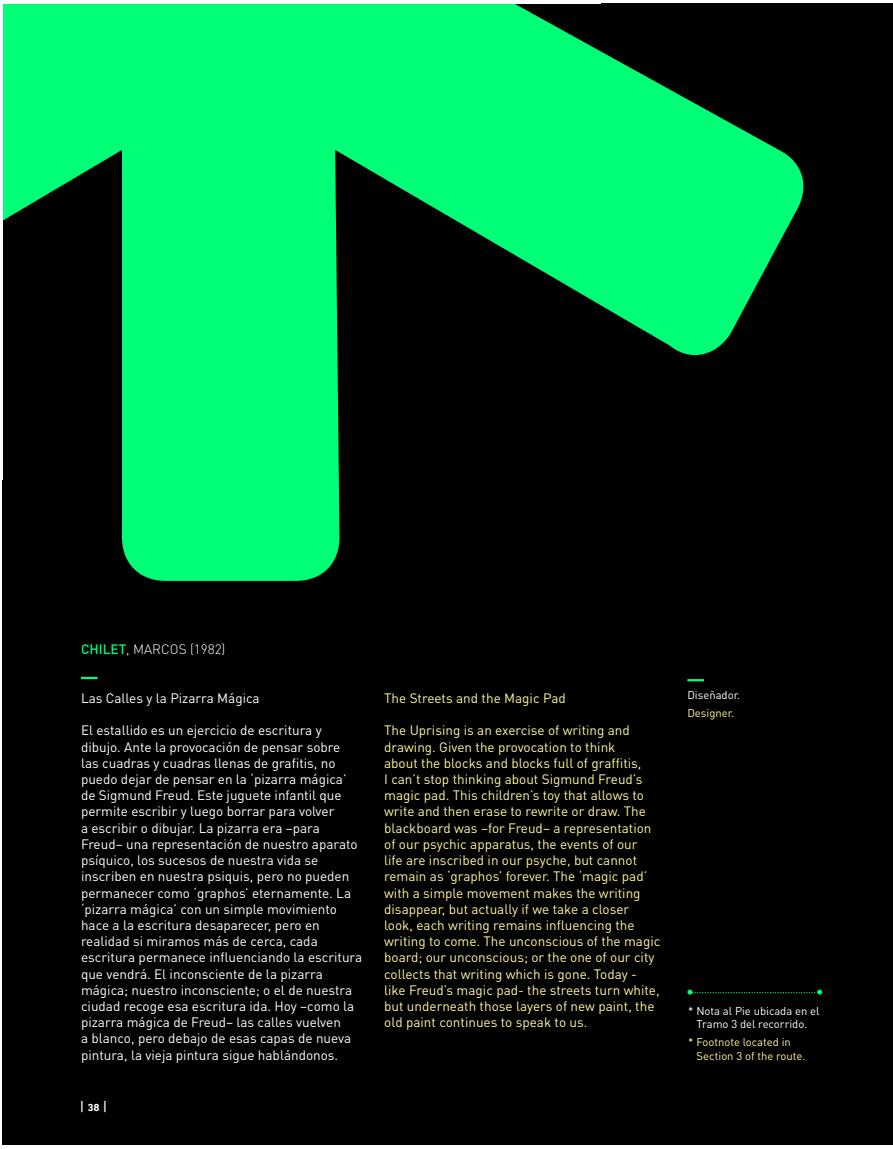
<style>
.page{position:relative;width:893px;height:1149px;background:#fff}
.page>*{position:absolute;margin:0;border:0;box-sizing:border-box;transform-origin:0 0}
.t1{font:13.5px/16.2px "DIN Pro";color:#fff}
.t2{font:13.5px/16.2px "DIN Pro";color:#fff79d}
.t3{font:300 13.5px "DIN Pro";color:#fff}
.t4{font:500 13.5px "DIN Next LT Pro";color:#fff}
.t5{font:11.25px/13.5px "DIN Pro";color:#fff;text-align:center}
.t6{font:11.25px/13.5px "DIN Pro";color:#fff79d}
.s1{font-weight:500;color:#00ff76}
</style>
<div class="page">
<div style="left:3px;top:3px;width:890px;height:1141px;background:#000"></div>
<hr style="left:81px;top:676px;width:17px;height:3px;background:#00ff76">
<svg style="left:687px;top:679px;width:17px;height:2px"></svg>
<svg style="left:687px;top:989px;width:135px;height:5px"></svg>
<svg style="left:2px;top:3px;width:802px;height:577px;fill:#00ff76"></svg>
<hr style="left:0;top:0;width:3px;height:479px;background:#fff">
<p class="t3" style="left:81px;top:640px;width:146px"><span class="s1">CHILET</span>, MARCOS (1982)</p>
<p class="t1" style="left:81px;top:689px;width:180px">Las Calles y la Pizarra Mágica</p>
<p class="t1" style="left:81px;top:721px;width:283px">El estallido es un ejercicio de escritura y dibujo. Ante la provocación de pensar sobre<br>las cuadras y cuadras llenas de grafitis, no puedo dejar de pensar en la ‘pizarra mágica’ de Sigmund Freud. Este juguete infantil que permite escribir y luego borrar para volver<br>a escribir o dibujar. La pizarra era –para Freud– una representación de nuestro aparato psíquico, los sucesos de nuestra vida se inscriben en nuestra psiquis, pero no pueden permanecer como ‘graphos’ eternamente. La ‘pizarra mágica’ con un simple movimiento hace a la escritura desaparecer, pero en realidad si miramos más de cerca, cada escritura permanece influenciando la escritura que vendrá. El inconsciente de la pizarra mágica; nuestro inconsciente; o el de nuestra ciudad recoge esa escritura ida. Hoy –como la pizarra mágica de Freud– las calles vuelven<br>a blanco, pero debajo de esas capas de nueva pintura, la vieja pintura sigue hablándonos.</p>
<p class="t4" style="left:80px;top:1098px;width:29px">| 38 |</p>
<p class="t2" style="left:384px;top:689px;width:183px">The Streets and the Magic Pad</p>
<p class="t2" style="left:384px;top:721px;width:278px">The Uprising is an exercise of writing and drawing. Given the provocation to think<br>about the blocks and blocks full of graffitis,<br>I can’t stop thinking about Sigmund Freud’s magic pad. This children’s toy that allows to write and then erase to rewrite or draw. The blackboard was –for Freud– a representation of our psychic apparatus, the events of our<br>life are inscribed in our psyche, but cannot remain as ‘graphos’ forever. The ‘magic pad’ with a simple movement makes the writing disappear, but actually if we take a closer look, each writing remains influencing the writing to come. The unconscious of the magic board; our unconscious; or the one of our city collects that writing which is gone. Today - like Freud’s magic pad- the streets turn white, but underneath those layers of new paint, the old paint continues to speak to us.</p>
<p class="t5" style="left:687px;top:687px;width:54px">Diseñador.</p>
<p class="t6" style="left:687px;top:705px;width:48px">Designer.</p>
<p class="t5" style="left:688px;top:1003px;width:133px">* Nota al Pie ubicada en el<br>Tramo 3 del recorrido.</p>
<p class="t6" style="left:697px;top:1034px;width:110px;text-indent:-8px">* Footnote located in<br>Section 3 of the route.</p>
</div>
